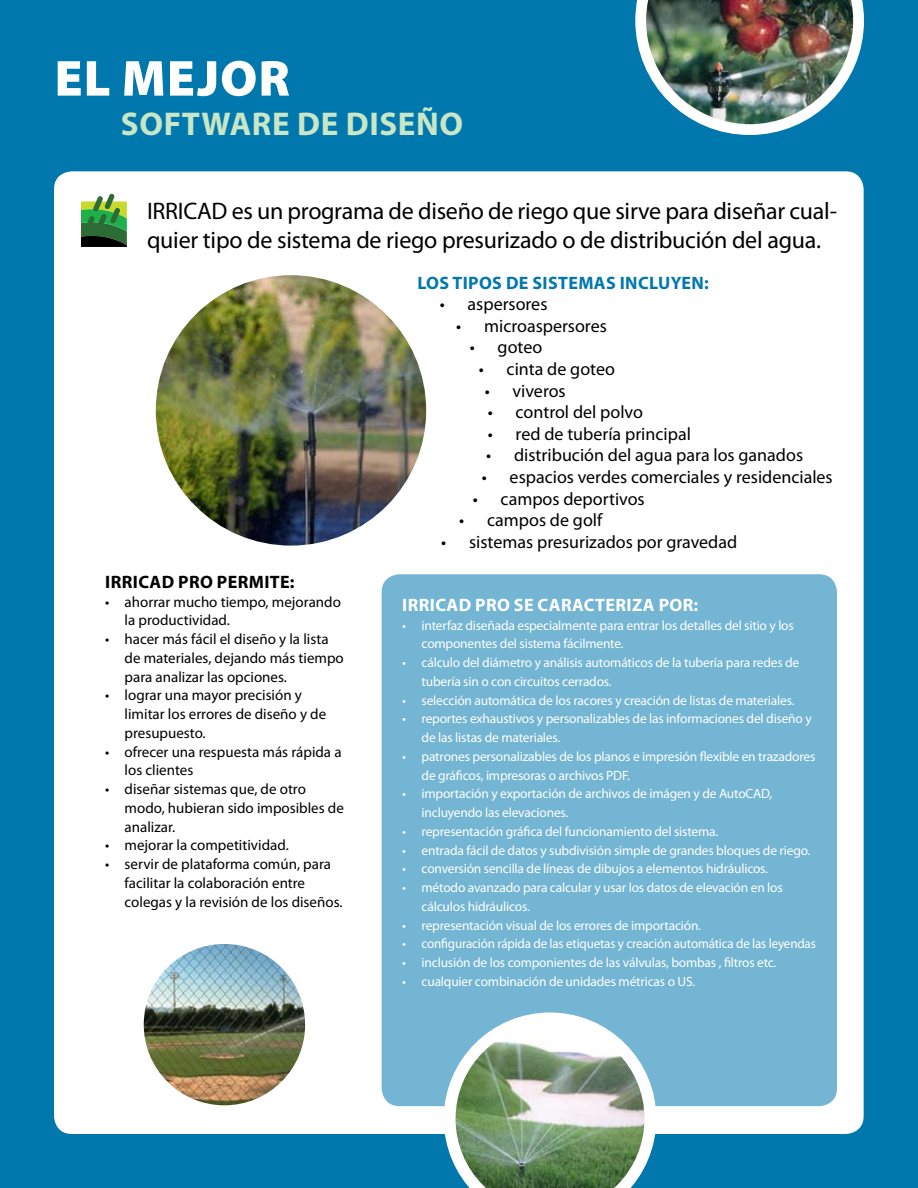
<style>
.page{position:relative;width:918px;height:1188px;background:#0078ae}
.page>*{position:absolute;margin:0;border:0;box-sizing:border-box;transform-origin:0 0}
.t1{font:900 51px "Myriad Pro";letter-spacing:.02em;color:#fff}
.t2{font:700 33px "Myriad Pro";letter-spacing:.02em;color:#c9e6c6}
.t3{font:24px/28.8px "Myriad Pro";letter-spacing:-.01em;color:#000}
.t4{font:18px "Myriad Pro";color:#000}
.t5{font:700 18px "Myriad Pro";letter-spacing:.02em;color:#fff}
.t6{font:700 18px "Myriad Pro";letter-spacing:.02em;color:#0078ae}
.t7{font:700 18px "Myriad Pro";letter-spacing:.02em;color:#000}
.t8{font:15px/18.8px "Myriad Pro";color:#000}
.t9{font:13.5px/18.8px "Myriad Pro";letter-spacing:-.015em;color:#fff}
</style>
<div class="page">
<div style="left:54px;top:171px;width:810px;height:963px;background:#fff;border-radius:18px"></div>
<div style="left:382px;top:574px;width:455px;height:532px;background:#73b5d2;border-radius:18px"></div>
<img style="left:635px;top:0;width:229px;height:135px">
<svg style="left:81px;top:194px;width:46px;height:53px;background:#518848"></svg>
<img style="left:144px;top:944px;width:161px;height:161px;border-radius:81px">
<svg style="left:444px;top:1013px;width:212px;height:175px"></svg>
<img style="left:156px;top:275px;width:270px;height:271px;border-radius:135px">
<h1 class="t1" style="left:55px;top:44px;width:237px">EL MEJOR</h1>
<h2 class="t2" style="left:121px;top:103px;width:339px">SOFTWARE DE DISEÑO</h2>
<h3 class="t3" style="left:147px;top:196px;width:692px;text-indent:85px">es un programa de diseño de riego que sirve para diseñar cual&shy;quier tipo de sistema de riego presurizado o de distribución del agua.</h3>
<h3 class="t6" style="left:417px;top:271px;width:293px">LOS TIPOS DE SISTEMAS INCLUYEN:</h3>
<h3 class="t4" style="left:440px;top:293px;width:109px">• aspersores</h3>
<h3 class="t4" style="left:456px;top:315px;width:152px">• microaspersores</h3>
<h3 class="t4" style="left:470px;top:336px;width:74px">• goteo</h3>
<h3 class="t4" style="left:479px;top:358px;width:138px">• cinta de goteo</h3>
<h3 class="t4" style="left:485px;top:380px;width:83px">• viveros</h3>
<h3 class="t4" style="left:488px;top:401px;width:157px">• control del polvo</h3>
<h3 class="t4" style="left:488px;top:423px;width:205px">• red de tubería principal</h3>
<h3 class="t4" style="left:486px;top:444px;width:318px">• distribución del agua para los ganados</h3>
<h3 class="t4" style="left:482px;top:466px;width:353px">• espacios verdes comerciales y residenciales</h3>
<h3 class="t4" style="left:473px;top:488px;width:174px">• campos deportivos</h3>
<h3 class="t4" style="left:459px;top:509px;width:145px">• campos de golf</h3>
<h3 class="t4" style="left:441px;top:531px;width:298px">• sistemas presurizados por gravedad</h3>
<h3 class="t3" style="left:147px;top:196px;width:52px">IRRICAD</h3>
<h3 class="t7" style="left:105px;top:570px;width:191px">IRRICAD PRO PERMITE:</h3>
<p class="t8" style="left:125px;top:592px;width:218px;text-indent:-20px">• ahorrar mucho tiempo, mejorando la productividad.</p>
<p class="t8" style="left:125px;top:629px;width:221px;text-indent:-20px">• hacer más fácil el diseño y la lista de materiales, dejando más tiempo para analizar las opciones.</p>
<p class="t8" style="left:125px;top:686px;width:203px;text-indent:-20px">• lograr una mayor precisión y limitar los errores de diseño y de presupuesto.</p>
<p class="t8" style="left:125px;top:742px;width:219px;text-indent:-20px">• ofrecer una respuesta más rápida a los clientes</p>
<p class="t8" style="left:125px;top:779px;width:221px;text-indent:-20px">• diseñar sistemas que, de otro modo, hubieran sido imposibles de analizar.</p>
<p class="t8" style="left:105px;top:836px;width:185px">• mejorar la competitividad.</p>
<p class="t8" style="left:125px;top:854px;width:219px;text-indent:-20px">• servir de plataforma común, para facilitar la colaboración entre colegas y la revisión de los diseños.</p>
<h3 class="t5" style="left:402px;top:593px;width:148px">IRRICAD PRO SE CARAC</h3>
<h3 class="t5" style="left:595px;top:593px;width:76px">TERIZA POR</h3>
<h3 class="t5" style="left:694px;top:593px;width:6px">:</h3>
<p class="t9" style="left:422px;top:616px;width:374px;text-indent:-19px">• interfaz diseñada especialmente para entrar los detalles del sitio y los componentes del sistema fácilmente.</p>
<p class="t9" style="left:422px;top:653px;width:379px;text-indent:-19px">• cálculo del diámetro y análisis automáticos de la tubería para redes de tubería sin o con circuitos cerrados.</p>
<p class="t9" style="left:402px;top:691px;width:394px">• selección automática de los racores y creación de listas de materiales.</p>
<p class="t9" style="left:422px;top:709px;width:392px;text-indent:-19px">• reportes exhaustivos y personalizables de las informaciones del diseño y de las listas de materiales.</p>
<p class="t9" style="left:422px;top:747px;width:395px;text-indent:-19px">• patrones personalizables de los planos e impresión flexible en trazadores de gráficos, impresoras o archivos PDF.</p>
<p class="t9" style="left:422px;top:784px;width:352px;text-indent:-19px">• importación y exportación de archivos de imágen y de AutoCAD, incluyendo las elevaciones.</p>
<p class="t9" style="left:402px;top:822px;width:318px">• representación gráfica del funcionamiento del sistema.</p>
<p class="t9" style="left:402px;top:841px;width:410px">• entrada fácil de datos y subdivisión simple de grandes bloques de riego.</p>
<p class="t9" style="left:402px;top:859px;width:367px">• conversión sencilla de líneas de dibujos a elementos hidráulicos.</p>
<p class="t9" style="left:422px;top:878px;width:363px;text-indent:-19px">• método avanzado para calcular y usar los datos de elevación en los cálculos hidráulicos.</p>
<p class="t9" style="left:402px;top:916px;width:301px">• representación visual de los errores de importación.</p>
<p class="t9" style="left:402px;top:934px;width:415px">• configuración rápida de las etiquetas y creación automática de las leyendas</p>
<p class="t9" style="left:402px;top:953px;width:376px">• inclusión de los componientes de las válvulas, bombas , filtros etc.</p>
<p class="t9" style="left:402px;top:972px;width:295px">• cualquier combinación de unidades métricas o US.</p>
</div>
